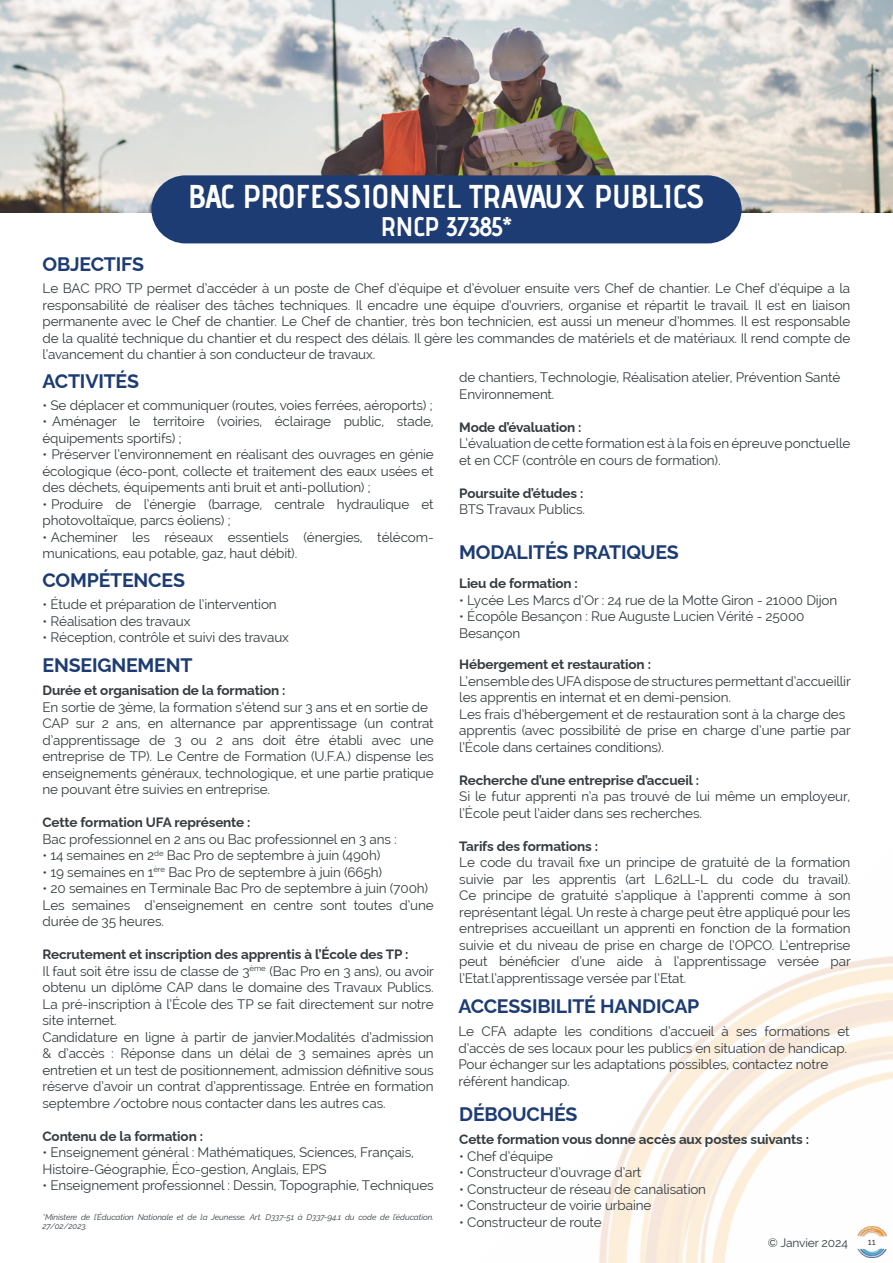
<style>
.page{position:relative;width:893px;height:1263px;background:#fff}
.page>*{position:absolute;margin:0;border:0;box-sizing:border-box;transform-origin:0 0}
.t1{font:700 33px "Advent Pro";letter-spacing:-.01em;color:#fff}
.t2{font:700 27px "Advent Pro";letter-spacing:-.01em;color:#fff}
.t3{font:700 19.5px "Raleway";letter-spacing:-.01em;color:#1d3c74}
.t4{font:13.5px/16.5px "Raleway";letter-spacing:-.01em;color:#353c40}
.t5{font:700 13.5px "Raleway";letter-spacing:-.01em;color:#353c40}
.t6{font:12px "Raleway";letter-spacing:-.01em;color:#353c40}
.t7{font:9px "Raleway";color:#000}
.t8{font:italic 8.25px/9.9px "Raleway";letter-spacing:-.01em;color:#353c40}
.s1{font-weight:700}
</style>
<div class="page">
<img style="left:599px;top:956px;width:294px;height:307px">
<img style="left:0;top:0;width:893px;height:213px">
<div style="left:151px;top:175px;width:591px;height:68px;background:#1d3c74;border-radius:34px"></div>
<h1 class="t1" style="left:188px;top:177px;width:518px">BAC PROFESSIONNEL TRAVAUX PUBLICS</h1>
<h2 class="t2" style="left:381px;top:211px;width:133px">RNCP 37385*</h2>
<h3 class="t3" style="left:43px;top:257px;width:103px">OBJECTIFS</h3>
<p class="t4" style="left:43px;top:280px;width:809px;text-align:justify">Le BAC PRO TP permet d’accéder à un poste de Chef d’équipe et d’évoluer ensuite vers Chef de chantier. Le Chef d’équipe a la responsabilité de réaliser des tâches techniques. Il encadre une équipe d’ouvriers, organise et répartit le travail. Il est en liaison permanente avec le Chef de chantier. Le Chef de chantier, très bon technicien, est aussi un meneur d’hommes. Il est responsable de la qualité technique du chantier et du respect des délais. Il gère les commandes de matériels et de matériaux. Il rend compte de l’avancement du chantier à son conducteur de travaux.</p>
<h3 class="t3" style="left:43px;top:373px;width:98px">ACTIVITÉS</h3>
<p class="t4" style="left:43px;top:397px;width:391px">• Se déplacer et communiquer (routes, voies ferrées, aéroports฀) ;</p>
<p class="t4" style="left:43px;top:413px;width:393px">• Aménager le territoire (voiries, éclairage public, stade, équipements sportifs฀) ;</p>
<p class="t4" style="left:43px;top:446px;width:393px;text-align:justify">• Préserver l’environnement en réalisant des ouvrages en génie écologique (éco-pont, collecte et traitement des eaux usées et des déchets, équipements anti bruit et anti-pollution฀) ;</p>
<p class="t4" style="left:43px;top:496px;width:393px">• Produire de l’énergie (barrage, centrale hydraulique et photovoltaïque, parcs éoliens฀) ;</p>
<p class="t4" style="left:43px;top:529px;width:393px">• Acheminer les réseaux essentiels (énergies, télécom&shy;munications, eau potable, gaz, haut débit฀).</p>
<h3 class="t3" style="left:43px;top:573px;width:144px">COMPÉTENCES</h3>
<p class="t4" style="left:43px;top:596px;width:236px">• Étude et préparation de l’intervention</p>
<p class="t4" style="left:43px;top:613px;width:149px">• Réalisation des travaux</p>
<p class="t4" style="left:43px;top:629px;width:248px">• Réception, contrôle et suivi des travaux</p>
<p class="t4" style="left:459px;top:369px;width:382px">de chantiers, Technologie, Réalisation atelier, Prévention Santé<br>Environnement.</p>
<p class="t5" style="left:459px;top:422px;width:124px">Mode d’évaluation :</p>
<p class="t4" style="left:459px;top:435px;width:393px">L’évaluation de cette formation est à la fois en épreuve ponctuelle et en CCF (contrôle en cours de formation).</p>
<p class="t5" style="left:459px;top:487px;width:126px">Poursuite d’études :</p>
<p class="t4" style="left:459px;top:501px;width:127px">BTS Travaux Publics.</p>
<h3 class="t3" style="left:459px;top:544px;width:221px">MODALITÉS PRATIQUES</h3>
<p class="t5" style="left:459px;top:578px;width:120px">Lieu de formation :</p>
<p class="t4" style="left:459px;top:592px;width:379px">• Lycée Les Marcs d’Or : 24 rue de la Motte Giron - 21000 Dijon</p>
<p class="t4" style="left:459px;top:608px;width:347px">• Écopôle Besançon : Rue Auguste Lucien Vérité - 25000<br>Besançon</p>
<p class="t5" style="left:459px;top:659px;width:193px">Hébergement et restauration :</p>
<p class="t4" style="left:459px;top:673px;width:393px">L’ensemble des UFA dispose de structures permettant d’accueillir les apprentis en internat et en demi-pension.<br>Les frais d’hébergement et de restauration sont à la charge des apprentis (avec possibilité de prise en charge d’une partie par l’École dans certaines conditions).</p>
<p class="t5" style="left:459px;top:775px;width:241px">Recherche d’une entreprise d’accueil :</p>
<p class="t4" style="left:459px;top:788px;width:393px">Si le futur apprenti n’a pas trouvé de lui même un employeur, l’École peut l’aider dans ses recherches.</p>
<p class="t5" style="left:459px;top:841px;width:141px">Tarifs des formations :</p>
<p class="t4" style="left:459px;top:854px;width:393px;text-align:justify">Le code du travail fixe un principe de gratuité de la formation suivie par les apprentis (art L.62LL-L du code du travail).<br>Ce principe de gratuité s’applique à l’apprenti comme à son représentant légal. Un reste à charge peut être appliqué pour les entreprises accueillant un apprenti en fonction de la formation suivie et du niveau de prise en charge de l’OPCO. L’entreprise peut bénéficier d’une aide à l’apprentissage versée par l’Etat.l’apprentissage versée par l’Etat.</p>
<h3 class="t3" style="left:43px;top:657px;width:151px">ENSEIGNEMENT</h3>
<p class="t5" style="left:43px;top:685px;width:245px">Durée et organisation de la formation :</p>
<p class="t4" style="left:43px;top:699px;width:393px">En sortie de 3ème, la formation s’étend sur 3 ans et en sortie de CAP sur 2 ans, en alternance par apprentissage (un contrat d’apprentissage de 3 ou 2 ans doit être établi avec une entreprise de TP). Le Centre de Formation (U.F.A.) dispense les enseignements généraux, technologique, et une partie pratique ne pouvant être suivies en entreprise.</p>
<p class="t5" style="left:43px;top:817px;width:210px">Cette formation UFA représente :</p>
<p class="t4" style="left:43px;top:831px;width:356px">Bac professionnel en 2 ans ou Bac professionnel en 3 ans :</p>
<p class="t4" style="left:43px;top:847px;width:339px">• 14 semaines en 2<sup>de</sup> Bac Pro de septembre à juin (490h)</p>
<p class="t4" style="left:43px;top:864px;width:341px">• 19 semaines en 1<sup>ère</sup> Bac Pro de septembre à juin (665h)</p>
<p class="t4" style="left:43px;top:880px;width:393px">• 20 semaines en Terminale Bac Pro de septembre à juin (700h)<br>Les semaines d’enseignement en centre sont toutes d’une durée de 35 heures.</p>
<p class="t4" style="left:43px;top:946px;width:393px"><span class="s1">Recrutement et inscription des apprentis à l’École des TP :<br></span>Il faut soit être issu de classe de 3<sup>ème</sup> (Bac Pro en 3 ans), ou avoir obtenu un diplôme CAP dans le domaine des Travaux Publics.<br>La pré-inscription à l’École des TP se fait directement sur notre site internet.<br>Candidature en ligne à partir de janvier.Modalités d’admission &amp; d’accès : Réponse dans un délai de 3 semaines après un entretien et un test de positionnement, admission définitive sous réserve d’avoir un contrat d’apprentissage. Entrée en formation septembre /octobre nous contacter dans les autres cas.</p>
<p class="t5" style="left:43px;top:1131px;width:162px">Contenu de la formation :</p>
<p class="t4" style="left:43px;top:1144px;width:373px">• Enseignement général : Mathématiques, Sciences, Français,<br>Histoire-Géographie, Éco-gestion, Anglais, EPS</p>
<p class="t4" style="left:43px;top:1177px;width:393px">• Enseignement professionnel : Dessin, Topographie, Techniques</p>
<h3 class="t3" style="left:458px;top:998px;width:243px">ACCESSIBILITÉ HANDICAP</h3>
<p class="t4" style="left:458px;top:1023px;width:393px">Le CFA adapte les conditions d’accueil à ses formations et d’accès de ses locaux pour les publics en situation de handicap.<br>Pour échanger sur les adaptations possibles, contactez notre référent handicap.</p>
<h3 class="t3" style="left:459px;top:1107px;width:120px">DÉBOUCHÉS</h3>
<p class="t5" style="left:459px;top:1134px;width:351px">Cette formation vous donne accès aux postes suivants :</p>
<p class="t4" style="left:459px;top:1148px;width:95px">• Chef d’équipe</p>
<p class="t4" style="left:459px;top:1164px;width:184px">• Constructeur d’ouvrage d’art</p>
<p class="t4" style="left:459px;top:1181px;width:248px">• Constructeur de réseau de canalisation</p>
<p class="t4" style="left:459px;top:1197px;width:194px">• Constructeur de voirie urbaine</p>
<p class="t4" style="left:459px;top:1214px;width:144px">• Constructeur de route</p>
<p class="t8" style="left:43px;top:1212px;width:393px">*Ministere de l’Éducation Nationale et de la Jeunesse. Art. D337-51 à D337-94.1 du code de l’éducation.<br>27/02/2023.</p>
<p class="t6" style="left:768px;top:1236px;width:82px">© Janvier 2024</p>
<p class="t7" style="left:868px;top:1237px;width:9px">11</p>
</div>
